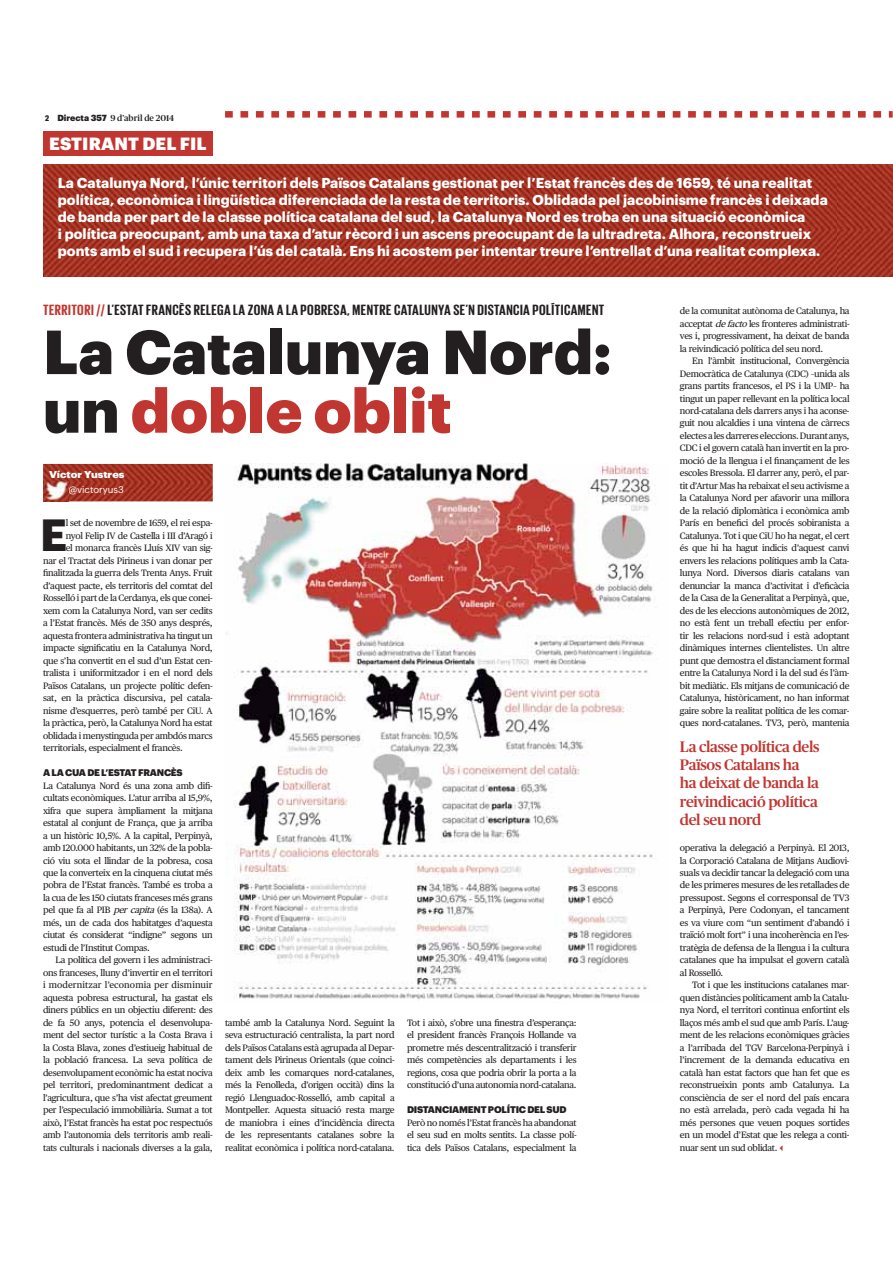
<style>
.page{position:relative;width:893px;height:1263px;background:#fff}
.page>*{position:absolute;margin:0;border:0;box-sizing:border-box;transform-origin:0 0}
.t1{font:900 60.75px/58.7px "Graphik";color:#231f20}
.t2{font:700 44.1px "Graphik";color:#231f20}
.t3{font:900 17.4px "Graphik";letter-spacing:.005em;color:#fff}
.t4{font:700 15.15px "Giorgio Sans";letter-spacing:.03em;color:#231f20;scale:1.1 1}
.t5{font:500 15.15px/18.3px "Publico";letter-spacing:-.02em;color:#c13630}
.t6{font:700 14.1px/17px "Graphik";color:#fff}
.t7{font:900 9.75px "Graphik";color:#fff;scale:1.1 1}
.t8{font:9.6px "Graphik";color:#fff}
.t9{font:900 9.45px "Graphik";letter-spacing:-.025em;color:#231f20}
.t10{font:9.3px/12.5px "Publico Text";letter-spacing:-.03em;color:#231f20;text-align:justify}
.t11{font:500 8.7px "Publico";color:#231f20}
.s1{font-family:"Local Gothic";font-weight:400}
.s2{font-family:"Graphik";font-weight:900}
.s3{color:#c13630}
.s4{font-style:italic}
</style>
<div class="page">
<svg style="left:225px;top:111px;width:668px;height:7px"></svg>
<div style="left:43px;top:131px;width:170px;height:25px;background:#c13630"></div>
<img style="left:43px;top:164px;width:794px;height:113px">
<img style="left:837px;top:164px;width:56px;height:113px">
<img style="left:43px;top:464px;width:170px;height:37px">
<img style="left:43px;top:480px;width:25px;height:21px">
<img style="left:234px;top:464px;width:419px;height:536px">
<p class="t11" style="left:45px;top:114px;width:131px"><span class="s1">2</span> <span class="s2">Directa 357</span> 9 d’abril de 2014</p>
<h3 class="t3" style="left:49px;top:137px;width:159px">ESTIRANT DEL FIL</h3>
<p class="t6" style="left:58px;top:176px;width:771px">La Catalunya Nord, l’únic territori dels Països Catalans gestionat per l’Estat francès des de 1659, té una realitat política, econòmica i lingüística diferenciada de la resta de territoris. Oblidada pel jacobinisme francès i deixada de banda per part de la classe política catalana del sud, la Catalunya Nord es troba en una situació econòmica<br>i política preocupant, amb una taxa d’atur rècord i un ascens preocupant de la ultradreta. Alhora, reconstrueix ponts amb el sud i recupera l’ús del català. Ens hi acostem per intentar treure l’entrellat d’una realitat complexa.</p>
<h3 class="t4" style="left:43px;top:305px;width:512px"><span class="s3">TERRITORI //</span> L’ESTAT FRANCÈS RELEGA LA ZONA A LA POBRESA, MENTRE CATALUNYA SE’N DISTANCIA POLÍTICAMENT</h3>
<h1 class="t1" style="left:43px;top:326px;width:570px">La Catalunya Nord: un <span class="s3">doble oblit</span></h1>
<p class="t7" style="left:49px;top:471px;width:70px">Víctor Yustres</p>
<p class="t8" style="left:68px;top:485px;width:57px">@victoryus3</p>
<h2 class="t2" style="left:40px;top:517px;width:29px">E</h2>
<p class="t10" style="left:66px;top:518px;width:148px">l set de novembre de 1659, el rei espa-</p>
<p class="t10" style="left:66px;top:530px;width:148px">nyol Felip IV de Castella i III d’Aragó i</p>
<p class="t10" style="left:66px;top:543px;width:148px">el monarca francès Lluís XIV van sig-</p>
<p class="t10" style="left:43px;top:555px;width:171px">nar el Tractat dels Pirineus i van donar per</p>
<p class="t10" style="left:43px;top:568px;width:171px">finalitzada la guerra dels Trenta Anys. Fruit</p>
<p class="t10" style="left:43px;top:580px;width:171px">d’aquest pacte, els territoris del comtat del</p>
<p class="t10" style="left:43px;top:593px;width:171px">Rosselló i part de la Cerdanya, els que conei-</p>
<p class="t10" style="left:43px;top:605px;width:171px">xem com la Catalunya Nord, van ser cedits</p>
<p class="t10" style="left:43px;top:618px;width:171px">a l’Estat francès. Més de 350 anys després,</p>
<p class="t10" style="left:43px;top:630px;width:171px">aquesta frontera administrativa ha tingut un</p>
<p class="t10" style="left:43px;top:643px;width:171px">impacte significatiu en la Catalunya Nord,</p>
<p class="t10" style="left:43px;top:655px;width:171px">que s’ha convertit en el sud d’un Estat cen-</p>
<p class="t10" style="left:43px;top:667px;width:171px">tralista i uniformitzador i en el nord dels</p>
<p class="t10" style="left:43px;top:680px;width:171px">Països Catalans, un projecte polític defen-</p>
<p class="t10" style="left:43px;top:692px;width:171px">sat, en la pràctica discursiva, pel catala-</p>
<p class="t10" style="left:43px;top:705px;width:171px">nisme d’esquerres, però també per CiU. A</p>
<p class="t10" style="left:43px;top:717px;width:171px">la pràctica, però, la Catalunya Nord ha estat</p>
<p class="t10" style="left:43px;top:730px;width:171px">oblidada i menystinguda per ambdós marcs</p>
<p class="t10" style="left:43px;top:742px;width:141px">territorials, especialment el francès.</p>
<p class="t9" style="left:43px;top:769px;width:141px">A LA CUA DE L’ESTAT FRANCÈS</p>
<p class="t10" style="left:43px;top:780px;width:171px">La Catalunya Nord és una zona amb difi&shy;cultats econòmiques. L’atur arriba al 15,9%, xifra que supera àmpliament la mitjana estatal al conjunt de França, que ja arriba a un històric 10,5%. A la capital, Perpinyà, amb 120.000 habitants, un 32% de la pobla&shy;ció viu sota el llindar de la pobresa, cosa que la converteix en la cinquena ciutat més pobra de l’Estat francès. També es troba a la cua de les 150 ciutats franceses més grans pel que fa al PIB <span class="s4">percapita</span>(és la 138a). A més, un de cada dos habitatges d’aquesta ciutat és considerat “indigne” segons un estudi de l’Institut Compas.</p>
<p class="t10" style="left:43px;top:955px;width:171px;text-indent:12px">La política del govern i les administraci&shy;ons franceses, lluny d’invertir en el territori i modernitzar l’economia per disminuir aquesta pobresa estructural, ha gastat els diners públics en un objectiu diferent: des de fa 50 anys, potencia el desenvolupa&shy;ment del sector turístic a la Costa Brava i la Costa Blava, zones d’estiueig habitual de la població francesa. La seva política de desenvolupament econòmic ha estat nociva pel territori, predominantment dedicat a l’agricultura, que s’ha vist afectat greument per l’especulació immobiliària. Sumat a tot això, l’Estat francès ha estat poc respectuós amb l’autonomia dels territoris amb reali&shy;tats culturals i nacionals diverses a la gala,</p>
<p class="t10" style="left:225px;top:1017px;width:171px">també amb la Catalunya Nord. Seguint la seva estructuració centralista, la part nord dels Països Catalans està agrupada al Depar&shy;tament dels Pirineus Orientals (que coinci&shy;deix amb les comarques nord-catalanes, més la Fenolleda, d’origen occità) dins la regió Llenguadoc-Rosselló, amb capital a Montpeller. Aquesta situació resta marge de maniobra i eines d’incidència directa de les representants catalanes sobre la realitat econòmica i política nord-catalana.</p>
<p class="t10" style="left:407px;top:1017px;width:171px">Tot i això, s’obre una finestra d’esperança: el president francès François Hollande va prometre més descentralització i transferir més competències als departaments i les regions, cosa que podria obrir la porta a la constitució d’una autonomia nord-catalana.</p>
<p class="t9" style="left:407px;top:1106px;width:161px">DISTANCIAMENT POLÍTIC DEL SUD</p>
<p class="t10" style="left:407px;top:1117px;width:171px">Però no només l’Estat francès ha abandonat el seu sud en molts sentits. La classe polí&shy;tica dels Països Catalans, especialment la</p>
<p class="t10" style="left:680px;top:305px;width:171px">de la comunitat autònoma de Catalunya, ha acceptat <span class="s4">defacto</span>les fronteres administrati&shy;ves i, progressivament, ha deixat de banda la reivindicació política del seu nord.</p>
<p class="t10" style="left:680px;top:355px;width:171px;text-indent:12px">En l’àmbit institucional, Convergència Democràtica de Catalunya (CDC) –unida als grans partits francesos, el PS i la UMP– ha tingut un paper rellevant en la política local nord-catalana dels darrers anys i ha aconse&shy;guit nou alcaldies i una vintena de càrrecs electes a les darreres eleccions. Durant anys, CDC i el govern català han invertit en la pro&shy;moció de la llengua i el finançament de les escoles Bressola. El darrer any, però, el par&shy;tit d’Artur Mas ha rebaixat el seu activisme a la Catalunya Nord per afavorir una millora de la relació diplomàtica i econòmica amb París en benefici del procés sobiranista a Catalunya. Tot i que CiU ho ha negat, el cert és que hi ha hagut indicis d’aquest canvi envers les relacions polítiques amb la Cata&shy;lunya Nord. Diversos diaris catalans van denunciar la manca d’activitat i d’eficàcia de la Casa de la Generalitat a Perpinyà, que, des de les eleccions autonòmiques de 2012, no està fent un treball efectiu per enfor&shy;tir les relacions nord-sud i està adoptant dinàmiques internes clientelistes. Un altre punt que demostra el distanciament formal entre la Catalunya Nord i la del sud és l’àm&shy;bit mediàtic. Els mitjans de comunicació de Catalunya, històricament, no han informat gaire sobre la realitat política de les comar&shy;ques nord-catalanes. TV3, però, mantenia</p>
<h3 class="t5" style="left:680px;top:739px;width:141px">La classe política dels<br>Països Catalans ha ha deixat de banda la reivindicació política del seu nord</h3>
<p class="t10" style="left:680px;top:842px;width:171px">operativa la delegació a Perpinyà. El 2013, la Corporació Catalana de Mitjans Audiovi&shy;suals va decidir tancar la delegació com una de les primeres mesures de les retallades de pressupost. Segons el corresponsal de TV3 a Perpinyà, Pere Codonyan, el tancament es va viure com “un sentiment d’abandó i traïció molt fort” i una incoherència en l’es&shy;tratègia de defensa de la llengua i la cultura catalanes que ha impulsat el govern català al Rosselló.</p>
<p class="t10" style="left:680px;top:980px;width:171px;text-indent:12px">Tot i que les institucions catalanes mar&shy;quen distàncies políticament amb la Catalu&shy;nya Nord, el territori continua enfortint els llaços més amb el sud que amb París. L’aug&shy;ment de les relacions econòmiques gràcies a l’arribada del TGV Barcelona-Perpinyà i l’increment de la demanda educativa en català han estat factors que han fet que es reconstrueixin ponts amb Catalunya. La consciència de ser el nord del país encara no està arrelada, però cada vegada hi ha més persones que veuen poques sortides en un model d’Estat que les relega a conti&shy;nuar sent un sud oblidat.</p>
</div>
